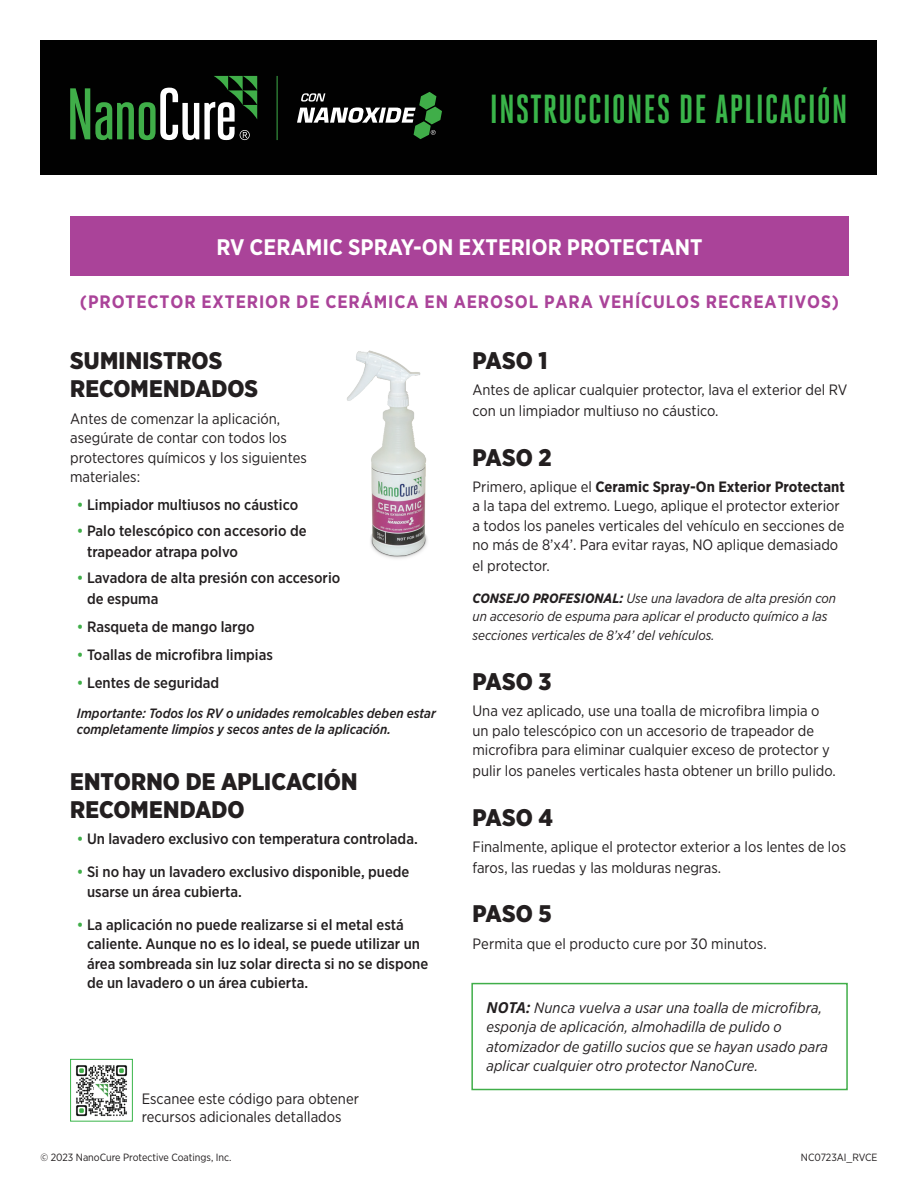
<style>
.page{position:relative;width:918px;height:1188px;background:#fff}
.page>*{position:absolute;margin:0;border:0;box-sizing:border-box;transform-origin:0 0}
.t1{font:700 40.5px "Heroic Condensed";letter-spacing:.02em;color:#3ab54a}
.t2{font:900 24px/28.5px "Gotham Narrow";letter-spacing:.005em;color:#231f20}
.t3{font:700 22.5px "Gotham Narrow";color:#fff}
.t4{font:700 18px "Gotham Narrow";letter-spacing:.05em;color:#aa4399}
.t5{font:15px/19.5px "Gotham Narrow";color:#231f20}
.t6{font:500 15px/19.5px "Gotham Narrow";color:#231f20}
.t7{font:italic 15px/19.5px "Gotham Narrow";letter-spacing:.005em;color:#231f20}
.t8{font:italic 13.5px/18px "Gotham Narrow";color:#231f20}
.t9{font:italic 500 13.5px/16.5px "Gotham Narrow";color:#231f20}
.t10{font:10.5px "Gotham Narrow";color:#231f20}
.s1{color:#40ae49}
.s2{font-weight:700}
.s3{font-family:"Open Sans";font-weight:700}
</style>
<div class="page">
<div style="left:70px;top:216px;width:779px;height:60px;background:#aa4399"></div>
<div style="left:40px;top:40px;width:838px;height:136px;background:#010101"></div>
<svg style="left:70px;top:76px;width:187px;height:64px"></svg>
<hr style="left:277px;top:76px;width:1px;height:64px;background:#40ae49">
<svg style="left:297px;top:92px;width:145px;height:47px"></svg>
<img style="left:76px;top:1065px;width:52px;height:52px">
<div style="left:70px;top:1059px;width:63px;height:63px;border:1px solid #3ab54a"></div>
<img style="left:347px;top:350px;width:81px;height:209px">
<div style="left:471px;top:983px;width:377px;height:107px;border:2px solid #40ae49"></div>
<h1 class="t1" style="left:490px;top:87px;width:359px">INSTRUCCIONES DE APLICACIÓN</h1>
<h3 class="t3" style="left:216px;top:232px;width:488px">RV CERAMIC SPRAY-ON EXTERIOR PROTECTANT</h3>
<p class="t4" style="left:80px;top:290px;width:761px">(PROTECTOR EXTERIOR DE CERÁMICA EN AEROSOL PARA VEHÍCULOS RECREATIVOS)</p>
<h2 class="t2" style="left:70px;top:346px;width:190px">SUMINISTROS<br>RECOMENDADOS</h2>
<p class="t5" style="left:70px;top:408px;width:238px">Antes de comenzar la aplicación, asegúrate de contar con todos los protectores químicos y los siguientes materiales:</p>
<p class="t6" style="left:77px;top:495px;width:223px"><span class="s1">•</span> Limpiador multiusos no cáustico</p>
<p class="t6" style="left:87px;top:520px;width:221px;line-height:21px;text-indent:-10px"><span class="s1">•</span> Palo telescópico con accesorio de trapeador atrapa polvo</p>
<p class="t6" style="left:87px;top:567px;width:255px;line-height:21px;text-indent:-10px"><span class="s1">•</span> Lavadora de alta presión con accesorio de espuma</p>
<p class="t6" style="left:77px;top:617px;width:179px"><span class="s1">•</span> Rasqueta de mango largo</p>
<p class="t6" style="left:77px;top:645px;width:197px"><span class="s1">•</span> Toallas de microfibra limpias</p>
<p class="t6" style="left:77px;top:672px;width:144px"><span class="s1">•</span> Lentes de seguridad</p>
<p class="t9" style="left:77px;top:704px;width:360px">Importante: Todos los RV o unidades remolcables deben estar completamente limpios y secos antes de la aplicación.</p>
<h2 class="t2" style="left:70px;top:767px;width:289px">ENTORNO DE APLICACIÓN<br>RECOMENDADO</h2>
<p class="t6" style="left:77px;top:829px;width:342px"><span class="s1">•</span> Un lavadero exclusivo con temperatura controlada.</p>
<p class="t6" style="left:87px;top:862px;width:324px;text-indent:-10px"><span class="s1">•</span> Si no hay un lavadero exclusivo disponible, puede usarse un área cubierta.</p>
<p class="t6" style="left:87px;top:915px;width:343px;text-indent:-10px"><span class="s1">•</span> La aplicación no puede realizarse si el metal está caliente. Aunque no es lo ideal, se puede utilizar un área sombreada sin luz solar directa si no se dispone de un lavadero o un área cubierta.</p>
<p class="t5" style="left:142px;top:1089px;width:219px;line-height:18px">Escanee este código para obtener recursos adicionales detallados</p>
<p class="t10" style="left:40px;top:1151px;width:192px">© 2023 NanoCure Protective Coatings, Inc.</p>
<h2 class="t2" style="left:472px;top:346px;width:77px">PASO 1</h2>
<p class="t5" style="left:472px;top:379px;width:376px;line-height:21px">Antes de aplicar cualquier protector, lava el exterior del RV con un limpiador multiuso no cáustico.</p>
<h2 class="t2" style="left:472px;top:443px;width:81px">PASO 2</h2>
<p class="t5" style="left:472px;top:476px;width:374px">Primero, aplique el <span class="s2">Ceramic Spray-On Exterior Protectant </span>a la tapa del extremo. Luego, aplique el protector exterior a todos los paneles verticales del vehículo en secciones de no más de 8’x4’. Para evitar rayas, NO aplique demasiado</p>
<p class="t5" style="left:472px;top:556px;width:79px">el protector.</p>
<p class="t8" style="left:472px;top:589px;width:365px"><span class="s2">CONSEJO PROFESIONAL:</span> Use una lavadora de alta presión con un accesorio de espuma para aplicar el producto químico a las</p>
<p class="t8" style="left:472px;top:626px;width:244px">secciones verticales de 8’x4’ del vehículos.</p>
<h2 class="t2" style="left:472px;top:667px;width:81px">PASO 3</h2>
<p class="t5" style="left:472px;top:701px;width:359px">Una vez aplicado, use una toalla de microfibra limpia o un palo telescópico con un accesorio de trapeador de microfibra para eliminar cualquier exceso de protector y</p>
<p class="t5" style="left:472px;top:761px;width:365px">pulir los paneles verticales hasta obtener un brillo pulido.</p>
<h2 class="t2" style="left:472px;top:803px;width:82px">PASO 4</h2>
<p class="t5" style="left:472px;top:836px;width:375px;line-height:21px">Finalmente, aplique el protector exterior a los lentes de los faros, las ruedas y las molduras negras.</p>
<h2 class="t2" style="left:472px;top:899px;width:81px">PASO 5</h2>
<p class="t5" style="left:472px;top:933px;width:296px">Permita que el producto cure por 30 minutos.</p>
<p class="t7" style="left:486px;top:997px;width:343px"><span class="s3">NOTA:</span> Nunca vuelva a usar una toalla de microfibra, esponja de aplicación, almohadilla de pulido o atomizador de gatillo sucios que se hayan usado para aplicar cualquier otro protector NanoCure.</p>
<p class="t10" style="left:801px;top:1151px;width:78px">NC0723AI_RVCE</p>
</div>
